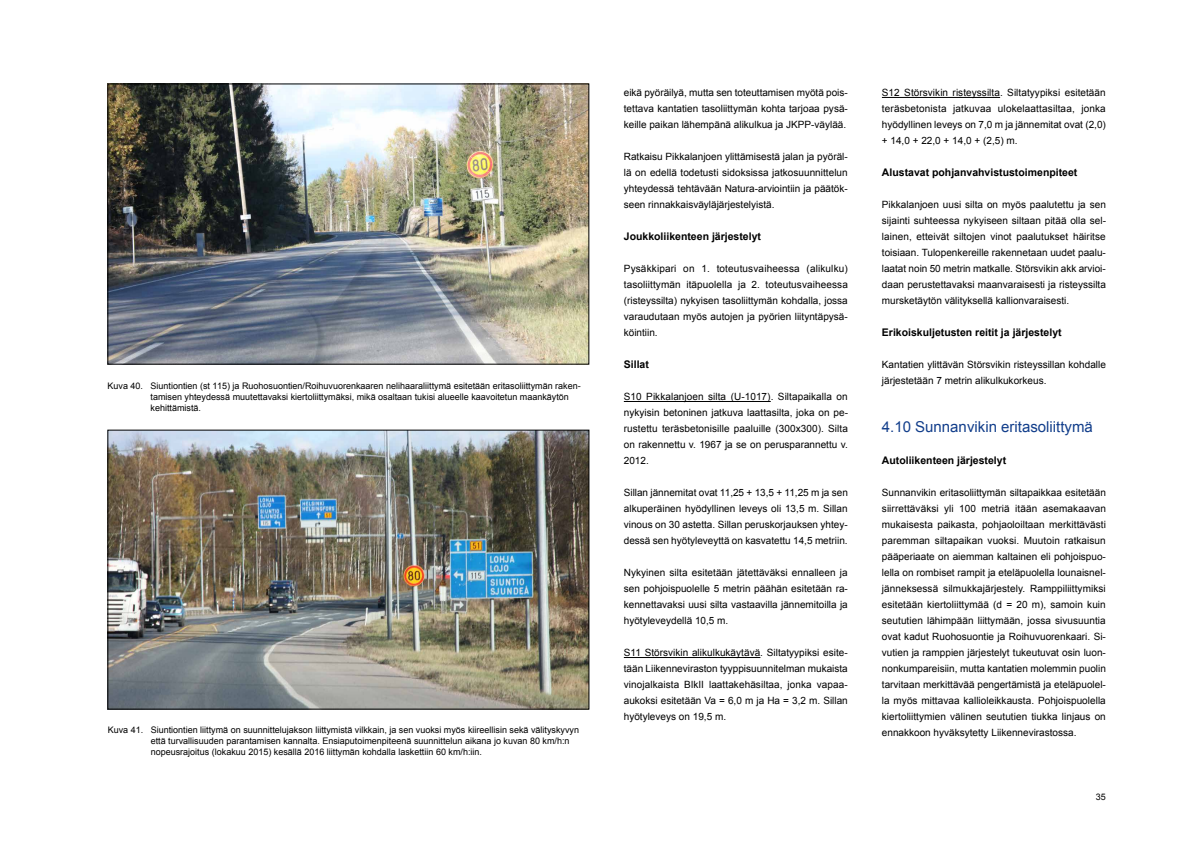
<style>
.page{position:relative;width:1191px;height:842px;background:#fff}
.page>*{position:absolute;margin:0;border:0;box-sizing:border-box;transform-origin:0 0}
.t1{font:15px "Arial";color:#123e8b}
.t2{font:700 10.5px "Arial";color:#000}
.t3{font:10px/16px "Arial";color:#000;text-align:justify}
.t4{font:9px/11px "Arial";color:#000}
</style>
<div class="page">
<hr style="left:624px;top:401px;width:146px;height:1px;background:#000">
<hr style="left:624px;top:657px;width:136px;height:1px;background:#000">
<hr style="left:882px;top:97px;width:118px;height:1px;background:#000">
<img style="left:110px;top:86px;width:477px;height:276px">
<div style="left:108px;top:84px;width:481px;height:280px;border:1px solid #000"></div>
<img style="left:110px;top:432px;width:477px;height:275px">
<p class="t4" style="left:151px;top:380px;width:432px;text-indent:-43px">Kuva 40. Siuntiontien (st 115) ja Ruohosuontien/Roihuvuorenkaaren nelihaaraliittymä esitetään eritasoliittymän raken&shy;tamisen yhteydessä muutettavaksi kiertoliittymäksi, mikä osaltaan tukisi alueelle kaavoitetun maankäytön kehittämistä.</p>
<p class="t4" style="left:151px;top:724px;width:430px;text-indent:-43px">Kuva 41. Siuntiontien liittymä on suunnittelujakson liittymistä vilkkain, ja sen vuoksi myös kiireellisin sekä välityskyvyn että turvallisuuden parantamisen kannalta. Ensiaputoimenpiteenä suunnittelun aikana jo kuvan 80 km/h:n nopeusrajoitus (lokakuu 2015) kesällä 2016 liittymän kohdalla laskettiin 60 km/h:iin.</p>
<p class="t3" style="left:624px;top:85px;width:226px">eikä pyöräilyä, mutta sen toteuttamisen myötä pois&shy;tettava kantatien tasoliittymän kohta tarjoaa pysä&shy;keille paikan lähempänä alikulkua ja JKPP-väylää.</p>
<p class="t3" style="left:624px;top:149px;width:225px">Ratkaisu Pikkalanjoen ylittämisestä jalan ja pyöräl&shy;lä on edellä todetusti sidoksissa jatkosuunnittelun yhteydessä tehtävään Natura-arviointiin ja päätök&shy;seen rinnakkaisväyläjärjestelyistä.</p>
<p class="t2" style="left:624px;top:230px;width:139px">Joukkoliikenteen järjestelyt</p>
<p class="t3" style="left:624px;top:261px;width:226px">Pysäkkipari on 1. toteutusvaiheessa (alikulku) tasoliittymän itäpuolella ja 2. toteutusvaiheessa (risteyssilta) nykyisen tasoliittymän kohdalla, jossa varaudutaan myös autojen ja pyörien liityntäpysä&shy;köintiin.</p>
<p class="t2" style="left:624px;top:358px;width:27px">Sillat</p>
<p class="t3" style="left:624px;top:389px;width:226px">S10 Pikkalanjoen silta (U-1017). Siltapaikalla on nykyisin betoninen jatkuva laattasilta, joka on pe&shy;rustettu teräsbetonisille paaluille (300x300). Silta on rakennettu v. 1967 ja se on perusparannettu v.<br>2012.</p>
<p class="t3" style="left:624px;top:485px;width:225px">Sillan jännemitat ovat 11,25 + 13,5 + 11,25 m ja sen alkuperäinen hyödyllinen leveys oli 13,5 m. Sillan vinous on 30 astetta. Sillan peruskorjauksen yhtey&shy;dessä sen hyötyleveyttä on kasvatettu 14,5 metriin.</p>
<p class="t3" style="left:624px;top:565px;width:226px">Nykyinen silta esitetään jätettäväksi ennalleen ja sen pohjoispuolelle 5 metrin päähän esitetään ra&shy;kennettavaksi uusi silta vastaavilla jännemitoilla ja hyötyleveydellä 10,5 m.</p>
<p class="t3" style="left:624px;top:645px;width:225px">S11 Störsvikin alikulkukäytävä. Siltatyypiksi esite&shy;tään Liikenneviraston tyyppisuunnitelman mukaista vinojalkaista BlkII laattakehäsiltaa, jonka vapaa&shy;aukoksi esitetään Va = 6,0 m ja Ha = 3,2 m. Sillan hyötyleveys on 19,5 m.</p>
<p class="t3" style="left:882px;top:85px;width:225px">S12 Störsvikin risteyssilta. Siltatyypiksi esitetään teräsbetonista jatkuvaa ulokelaattasiltaa, jonka hyödyllinen leveys on 7,0 m ja jännemitat ovat (2,0) + 14,0 + 22,0 + 14,0 + (2,5) m.</p>
<p class="t2" style="left:882px;top:166px;width:197px">Alustavat pohjanvahvistustoimenpiteet</p>
<p class="t3" style="left:882px;top:197px;width:226px">Pikkalanjoen uusi silta on myös paalutettu ja sen sijainti suhteessa nykyiseen siltaan pitää olla sel&shy;lainen, etteivät siltojen vinot paalutukset häiritse toisiaan. Tulopenkereille rakennetaan uudet paalu&shy;laatat noin 50 metrin matkalle. Störsvikin akk arvioi&shy;daan perustettavaksi maanvaraisesti ja risteyssilta mursketäytön välityksellä kallionvaraisesti.</p>
<p class="t2" style="left:882px;top:326px;width:181px">Erikoiskuljetusten reitit ja järjestelyt</p>
<p class="t3" style="left:882px;top:357px;width:225px">Kantatien ylittävän Störsvikin risteyssillan kohdalle järjestetään 7 metrin alikulkukorkeus.</p>
<h1 class="t1" style="left:882px;top:417px;width:212px">4.10 Sunnanvikin eritasoliittymä</h1>
<p class="t2" style="left:882px;top:454px;width:126px">Autoliikenteen järjestelyt</p>
<p class="t3" style="left:882px;top:485px;width:226px">Sunnanvikin eritasoliittymän siltapaikkaa esitetään siirrettäväksi yli 100 metriä itään asemakaavan mukaisesta paikasta, pohjaoloiltaan merkittävästi paremman siltapaikan vuoksi. Muutoin ratkaisun pääperiaate on aiemman kaltainen eli pohjoispuo&shy;lella on rombiset rampit ja eteläpuolella lounaisnel&shy;jänneksessä silmukkajärjestely. Ramppiliittymiksi esitetään kiertoliittymää (d = 20 m), samoin kuin seututien lähimpään liittymään, jossa sivusuuntia ovat kadut Ruohosuontie ja Roihuvuorenkaari. Si&shy;vutien ja ramppien järjestelyt tukeutuvat osin luon&shy;nonkumpareisiin, mutta kantatien molemmin puolin tarvitaan merkittävää pengertämistä ja eteläpuolel&shy;la myös mittavaa kallioleikkausta. Pohjoispuolella kiertoliittymien välinen seututien tiukka linjaus on ennakkoon hyväksytetty Liikennevirastossa.</p>
<p class="t4" style="left:1096px;top:791px;width:12px">35</p>
</div>
